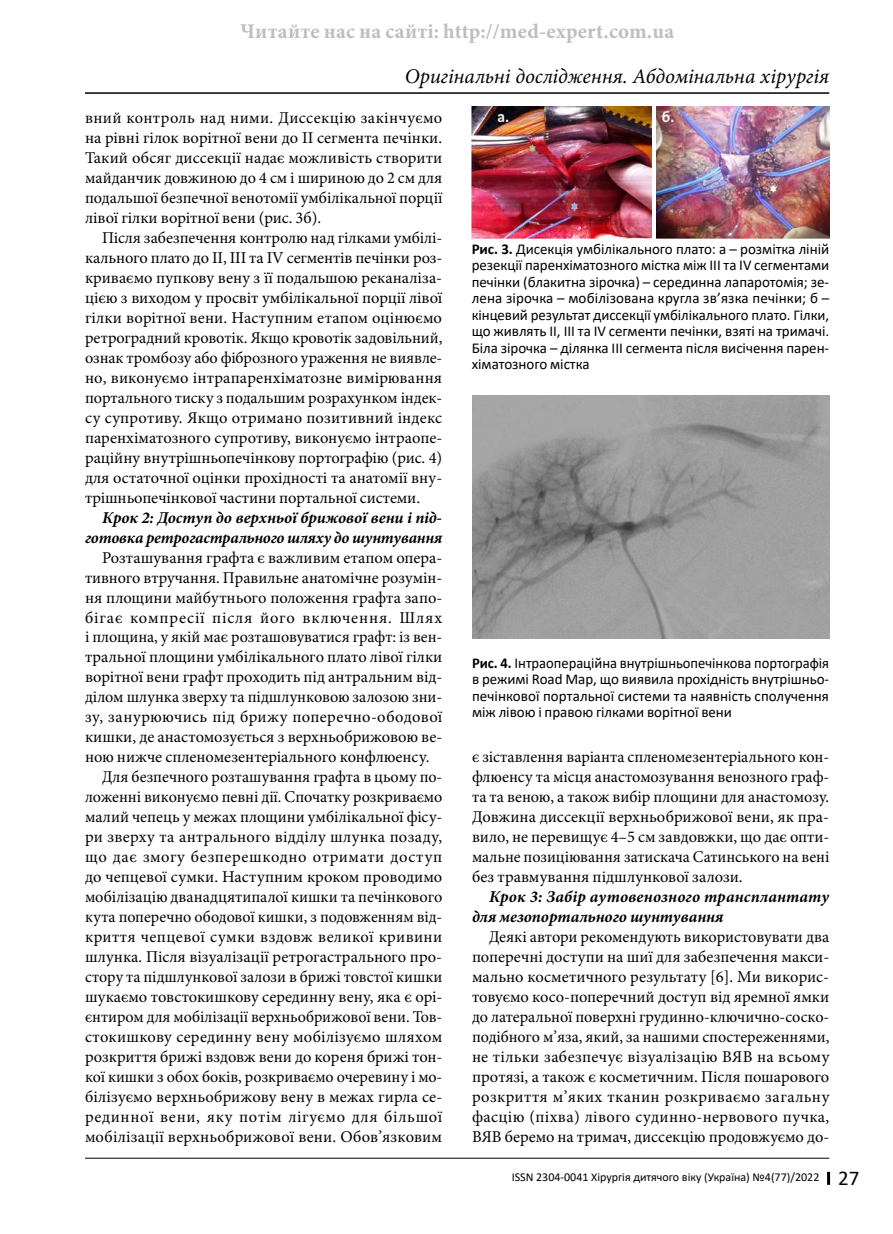
<style>
.page{position:relative;width:893px;height:1234px;background:#fff}
.page>*{position:absolute;margin:0;border:0;box-sizing:border-box;transform-origin:0 0}
.t1{font:italic 21px "Minion Pro";color:#000}
.t2{font:700 21px "Minion Pro";letter-spacing:.01em;color:#bcbec0}
.t3{font:16.5px/20px "Minion Pro";color:#000;text-align:justify}
.t4{font:italic 700 16.5px/20px "Minion Pro";letter-spacing:-.005em;color:#000;text-align:right}
.t5{font:16.5px "Minion Pro";letter-spacing:.025em;color:#000}
.t6{font:16.5px "Minion Pro";letter-spacing:.02em;color:#000}
.t7{font:16.5px "Minion Pro";letter-spacing:.04em;color:#000}
.t8{font:16.5px "Minion Pro";letter-spacing:.05em;color:#000}
.t9{font:16.5px "Minion Pro";letter-spacing:.035em;color:#000}
.t10{font:15px/16.5px "Calibri";color:#000;text-align:justify}
.t11{font:12px "Calibri";color:#000}
.s1{font-weight:700}
.s2{font-size:21px}
</style>
<div class="page">
<hr style="left:85px;top:92px;width:744px;height:2px;background:#000">
<svg style="left:827px;top:1171px;width:3px;height:13px"></svg>
<hr style="left:85px;top:1157px;width:744px;height:1px;background:#000">
<img style="left:472px;top:107px;width:179px;height:132px">
<img style="left:657px;top:107px;width:172px;height:132px">
<img style="left:472px;top:395px;width:357px;height:243px">
<p class="t2" style="left:240px;top:16px;width:435px">Читайте нас на сайті: http://med-expert.com.ua</p>
<p class="t1" style="left:405px;top:62px;width:426px">Оригінальні дослідження. Абдомінальна хірургія</p>
<p class="t3" style="left:85px;top:108px;width:359px">вний контроль над ними. Диссекцію закінчуємо на рівні гілок ворітної вени до ІІ сегмента печінки.<br>Такий обсяг диссекції надає можливість створити майданчик довжиною до 4 см і шириною до 2 см для подальшої безпечної венотомії умбілікальної порції лівої гілки ворітної вени (рис. 3б).</p>
<p class="t3" style="left:85px;top:228px;width:359px;text-align:left;text-indent:17px">Після забезпечення контролю над гілками умбілі&shy;кального плато до ІІ, ІІІ та IV сегментів печінки роз&shy;криваємо пупкову вену з її подальшою реканаліза&shy;цією з виходом у просвіт умбілікальної порції лівої гілки ворітної вени. Наступним етапом оцінюємо ретроградний кровотік. Якщо кровотік задовільний, ознак тромбозу або фіброзного ураження не виявле&shy;но, виконуємо інтрапаренхіматозне вимірювання портального тиску з подальшим розрахунком індек&shy;су супротиву. Якщо отримано позитивний індекс паренхіматозного супротиву, виконуємо інтраопе&shy;раційну внутрішньопечінкову портографію (рис. 4) для остаточної оцінки прохідності та анатомії вну&shy;трішньопечінкової частини портальної системи.</p>
<p class="t4" style="left:85px;top:507px;width:359px">Крок 2: Доступ до верхньої брижової вени і під&shy;готовка ретрогастрального шляху до шунтування</p>
<p class="t3" style="left:102px;top:547px;width:342px">Розташування графта є важливим етапом опера-</p>
<p class="t3" style="left:85px;top:567px;width:359px">тивного втручання. Правильне анатомічне розумін-</p>
<p class="t3" style="left:85px;top:587px;width:359px">ня площини майбутнього положення графта запо-</p>
<p class="t8" style="left:85px;top:606px;width:359px">бігає компресії після його включення. Шлях</p>
<p class="t3" style="left:85px;top:627px;width:359px">і площина, у якій має розташовуватися графт: із вен-</p>
<p class="t3" style="left:85px;top:647px;width:359px">тральної площини умбілікального плато лівої гілки</p>
<p class="t3" style="left:85px;top:667px;width:359px">ворітної вени графт проходить під антральним від-</p>
<p class="t3" style="left:85px;top:687px;width:359px">ділом шлунка зверху та підшлунковою залозою зни-</p>
<p class="t5" style="left:85px;top:705px;width:359px">зу, занурюючись під брижу поперечно-ободової</p>
<p class="t3" style="left:85px;top:727px;width:359px">кишки, де анастомозується з верхньобрижовою ве-</p>
<p class="t3" style="left:85px;top:747px;width:346px">ною нижче спленомезентеріального конфлюенсу.</p>
<p class="t3" style="left:102px;top:766px;width:342px">Для безпечного розташування графта в цьому по-</p>
<p class="t3" style="left:85px;top:786px;width:359px">ложенні виконуємо певні дії. Спочатку розкриваємо</p>
<p class="t3" style="left:85px;top:806px;width:359px">малий чепець у межах площини умбілікальної фісу-</p>
<p class="t6" style="left:85px;top:825px;width:359px">ри зверху та антрального відділу шлунка позаду,</p>
<p class="t9" style="left:85px;top:845px;width:359px">що дає змогу безперешкодно отримати доступ</p>
<p class="t3" style="left:85px;top:866px;width:359px">до чепцевої сумки. Наступним кроком проводимо</p>
<p class="t3" style="left:85px;top:886px;width:359px">мобілізацію дванадцятипалої кишки та печінкового</p>
<p class="t3" style="left:85px;top:906px;width:359px">кута поперечно ободової кишки, з подовженням від-</p>
<p class="t5" style="left:85px;top:925px;width:359px">криття чепцевої сумки вздовж великої кривини</p>
<p class="t3" style="left:85px;top:946px;width:359px">шлунка. Після візуалізації ретрогастрального про-</p>
<p class="t3" style="left:85px;top:966px;width:359px">стору та підшлункової залози в брижі товстої кишки</p>
<p class="t3" style="left:85px;top:986px;width:359px">шукаємо товстокишкову серединну вену, яка є орі-</p>
<p class="t3" style="left:85px;top:1006px;width:359px">єнтиром для мобілізації верхньобрижової вени. Тов-</p>
<p class="t3" style="left:85px;top:1026px;width:359px">стокишкову серединну вену мобілізуємо шляхом</p>
<p class="t3" style="left:85px;top:1046px;width:359px">розкриття брижі вздовж вени до кореня брижі тон-</p>
<p class="t3" style="left:85px;top:1066px;width:359px">кої кишки з обох боків, розкриваємо очеревину і мо-</p>
<p class="t3" style="left:85px;top:1086px;width:359px">білізуємо верхньобрижову вену в межах гирла се-</p>
<p class="t7" style="left:85px;top:1104px;width:359px">рединної вени, яку потім лігуємо для більшої</p>
<p class="t3" style="left:85px;top:1126px;width:359px">мобілізації верхньобрижової вени. Обов’язковим</p>
<p class="t10" style="left:472px;top:240px;width:359px"><span class="s1">Рис. 3.</span> Дисекція умбілікального плато: а – розмітка ліній резекції паренхіматозного містка між ІІІ та IV сегментами печінки (блакитна зірочка) – серединна лапаротомія; зе&shy;лена зірочка – мобілізована кругла зв’язка печінки; б – кінцевий результат диссекції умбілікального плато. Гілки, що живлять ІІ, ІІІ та IV сегменти печінки, взяті на тримачі.<br>Біла зірочка – ділянка ІІІ сегмента після висічення парен&shy;хіматозного містка</p>
<p class="t10" style="left:472px;top:654px;width:359px"><span class="s1">Рис. 4.</span> Інтраопераційна внутрішньопечінкова портографія в режимі Road Map, що виявила прохідність внутрішньо&shy;печінкової портальної системи та наявність сполучення між лівою і правою гілками ворітної вени</p>
<p class="t3" style="left:472px;top:747px;width:359px">є зіставлення варіанта спленомезентеріального кон&shy;флюенсу та місця анастомозування венозного граф&shy;та та веною, а також вибір площини для анастомозу.<br>Довжина диссекції верхньобрижової вени, як пра&shy;вило, не перевищує 4–5 см завдовжки, що дає опти&shy;мальне позиціювання затискача Сатинського на вені без травмування підшлункової залози.</p>
<p class="t4" style="left:472px;top:886px;width:359px;text-align:left;text-indent:17px">Крок 3: Забір аутовенозного трансплантату для мезопортального шунтування</p>
<p class="t3" style="left:472px;top:926px;width:359px;text-indent:17px">Деякі автори рекомендують використовувати два поперечні доступи на шиї для забезпечення макси&shy;мально косметичного результату [6]. Ми викорис&shy;товуємо косо-поперечний доступ від яремної ямки до латеральної поверхні грудинно-ключично-соско&shy;подібного м’яза, який, за нашими спостереженнями, не тільки забезпечує візуалізацію ВЯВ на всьому протязі, а також є косметичним. Після пошарового розкриття м’яких тканин розкриваємо загальну фасцію (піхва) лівого судинно-нервового пучка, ВЯВ беремо на тримач, диссекцію продовжуємо до-</p>
<p class="t11" style="left:512px;top:1167px;width:349px">ISSN 2304-0041 Хірургія дитячого віку (Україна) №4(77)/2022 <span class="s2">27</span></p>
</div>
